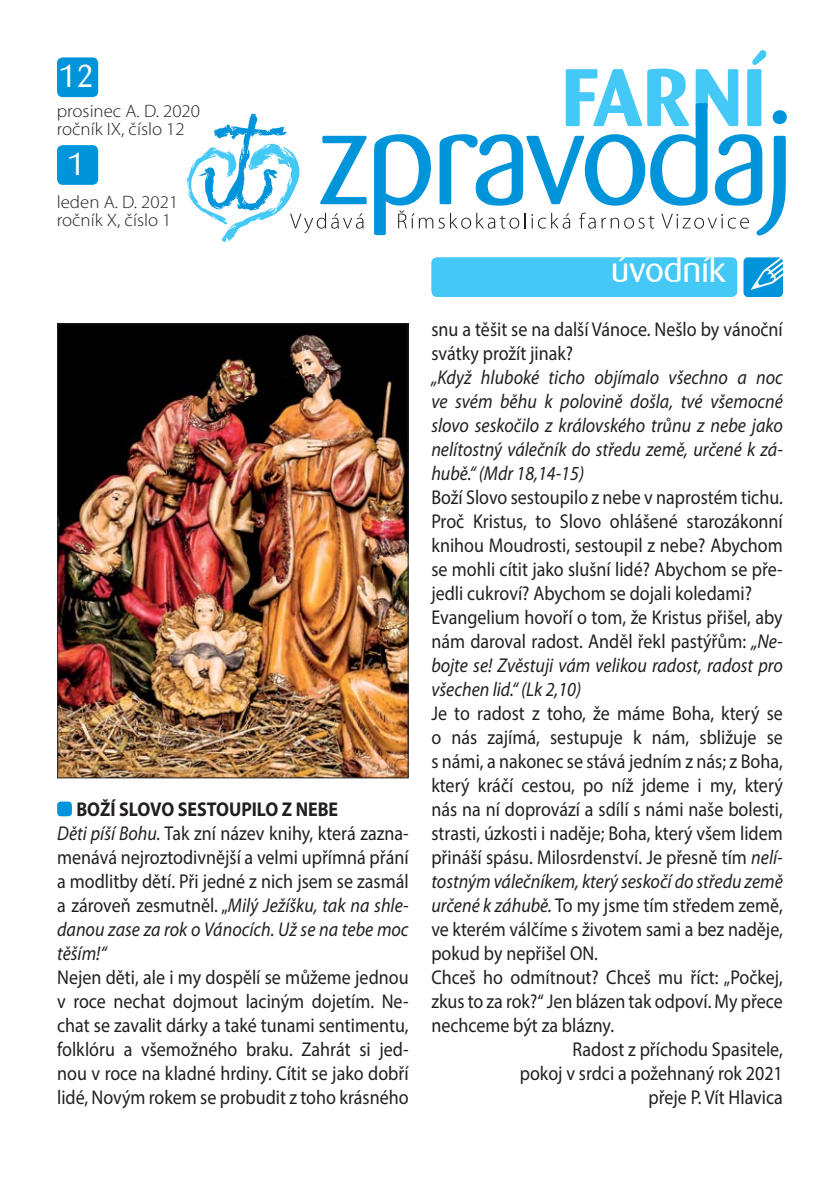
<style>
.page{position:relative;width:840px;height:1191px;background:#fff}
.page>*{position:absolute;margin:0;border:0;box-sizing:border-box;transform-origin:0 0}
.t1{font:36px "Barmeno";color:#fff}
.t2{font:32px "Barmeno";color:#fff}
.t3{font:20px/24px "Myriad Pro";color:#231f20;scale:.9 1}
.t4{font:italic 20px/24px "Myriad Pro";color:#231f20;text-align:justify;scale:.9 1}
.t5{font:300 18px/18px "Myriad Pro";color:#231f20;scale:1.05 1}
.s1{font-weight:700}
.s2{font-style:italic}
</style>
<div class="page">
<div style="left:57px;top:801px;width:15px;height:15px;background:#0095da;border-radius:4px"></div>
<svg style="left:374px;top:50px;width:412px;height:185px"></svg>
<svg style="left:187px;top:114px;width:179px;height:129px"></svg>
<div style="left:431px;top:257px;width:305px;height:40px;background:#44c8f5;border-radius:6px"></div>
<div style="left:743px;top:257px;width:39px;height:40px;background:#0095da;border-radius:4px"></div>
<svg style="left:750px;top:258px;width:32px;height:32px"></svg>
<img style="left:59px;top:325px;width:347px;height:451px">
<div style="left:57px;top:323px;width:351px;height:455px;border:1px solid #231f20"></div>
<div style="left:57px;top:57px;width:41px;height:40px;background:#0095da;border-radius:6px"></div>
<div style="left:57px;top:145px;width:41px;height:40px;background:#0095da;border-radius:6px"></div>
<h2 class="t2" style="left:59px;top:59px;width:36px">12</h2>
<p class="t5" style="left:57px;top:104px;width:138px">prosinec A. D. 2020 ročník IX, číslo 12</p>
<h2 class="t2" style="left:68px;top:147px;width:19px">1</h2>
<p class="t5" style="left:57px;top:195px;width:117px">leden A. D. 2021 ročník X, číslo 1</p>
<p class="t3" style="left:57px;top:799px;width:392px;text-indent:19px"><span class="s1">BOŽÍ SLOVO SESTOUPILO Z NEBE<br></span><span class="s2">Děti píší Bohu.</span> Tak zní název knihy, která zazna&shy;menává nejroztodivnější a velmi upřímná přání a modlitby dětí. Při jedné z nich jsem se zasmál a zároveň zesmutněl. „<span class="s2">Milý Ježíšku, tak na shle&shy;danou zase za rok o Vánocích. Už se na tebe moc těším!“</span></p>
<p class="t3" style="left:57px;top:967px;width:392px;text-align:justify">Nejen děti, ale i my dospělí se můžeme jednou v roce nechat dojmout laciným dojetím. Ne&shy;chat se zavalit dárky a také tunami sentimentu, folklóru a všemožného braku. Zahrát si jed&shy;nou v roce na kladné hrdiny. Cítit se jako dobří lidé, Novým rokem se probudit z toho krásného</p>
<h1 class="t1" style="left:611px;top:251px;width:115px">úvodník</h1>
<p class="t3" style="left:431px;top:319px;width:392px">snu a těšit se na další Vánoce. Nešlo by vánoční svátky prožít jinak?</p>
<p class="t4" style="left:431px;top:367px;width:392px">„Když hluboké ticho objímalo všechno a noc ve svém běhu k polovině došla, tvé všemocné slovo seskočilo z královského trůnu z nebe jako nelítostný válečník do středu země, určené k zá&shy;hubě.“ (Mdr 18,14-15)</p>
<p class="t3" style="left:431px;top:487px;width:392px">Boží Slovo sestoupilo z nebe v naprostém tichu.<br>Proč Kristus, to Slovo ohlášené starozákonní knihou Moudrosti, sestoupil z nebe? Abychom se mohli cítit jako slušní lidé? Abychom se pře&shy;jedli cukroví? Abychom se dojali koledami?<br>Evangelium hovoří o tom, že Kristus přišel, aby nám daroval radost. Anděl řekl pastýřům: <span class="s2">„Ne&shy;bojte se! Zvěstuji vám velikou radost, radost pro všechen lid.“ (Lk 2,10)</span></p>
<p class="t3" style="left:431px;top:703px;width:392px">Je to radost z toho, že máme Boha, který se</p>
<p class="t3" style="left:431px;top:727px;width:392px">o nás zajímá, sestupuje k nám, sbližuje se</p>
<p class="t3" style="left:431px;top:751px;width:392px">s námi, a nakonec se stává jedním z nás; z Boha,</p>
<p class="t3" style="left:431px;top:775px;width:392px">který kráčí cestou, po níž jdeme i my, který</p>
<p class="t3" style="left:431px;top:799px;width:392px">nás na ní doprovází a sdílí s námi naše bolesti,</p>
<p class="t3" style="left:431px;top:823px;width:392px">strasti, úzkosti i naděje; Boha, který všem lidem</p>
<p class="t3" style="left:431px;top:847px;width:392px">přináší spásu. Milosrdenství. Je přesně tím <span class="s2">nelí-</span></p>
<p class="t4" style="left:431px;top:871px;width:392px">tostným válečníkem, který seskočí do středu země</p>
<p class="t3" style="left:431px;top:895px;width:392px"><span class="s2">určené k záhubě.</span> To my jsme tím středem země,</p>
<p class="t3" style="left:431px;top:919px;width:392px">ve kterém válčíme s životem sami a bez naděje,</p>
<p class="t3" style="left:431px;top:943px;width:186px">pokud by nepřišel ON.</p>
<p class="t3" style="left:431px;top:967px;width:392px">Chceš ho odmítnout? Chceš mu říct: „Počkej,</p>
<p class="t3" style="left:431px;top:991px;width:392px">zkus to za rok?“ Jen blázen tak odpoví. My přece</p>
<p class="t3" style="left:431px;top:1015px;width:204px">nechceme být za blázny.</p>
<p class="t3" style="left:572px;top:1039px;width:235px">Radost z příchodu Spasitele,</p>
<p class="t3" style="left:519px;top:1063px;width:293px">pokoj v srdci a požehnaný rok 2021</p>
<p class="t3" style="left:648px;top:1087px;width:151px">přeje P. Vít Hlavica</p>
</div>
